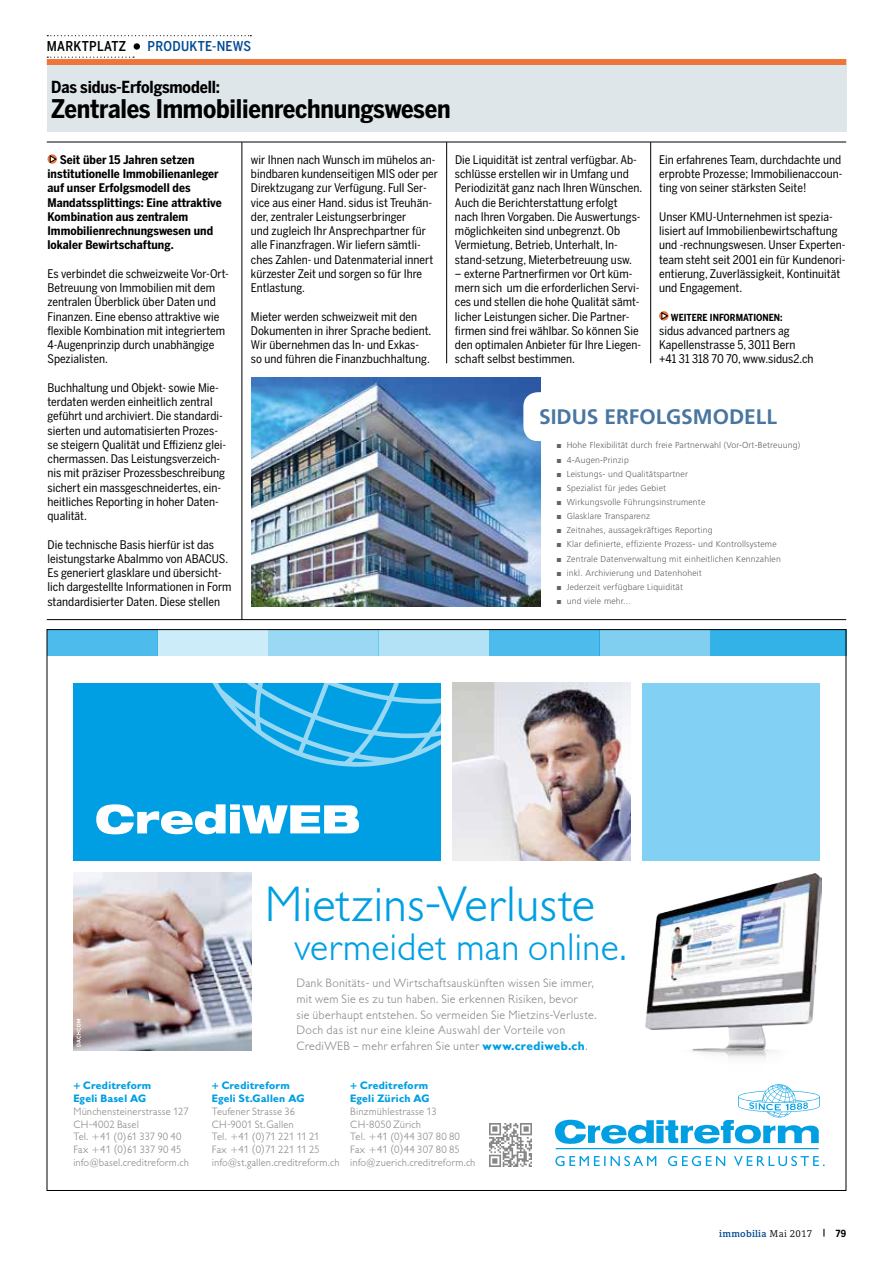
<style>
.page{position:relative;width:893px;height:1263px;background:#fff}
.page>*{position:absolute;margin:0;border:0;box-sizing:border-box;transform-origin:0 0}
.t1{font:300 49.2px "Gill Sans BQ";letter-spacing:-.01em;color:#009fe3}
.t2{font:300 38.1px "Gill Sans BQ";letter-spacing:-.005em;color:#009fe3}
.t3{font:700 25.5px "Benton Sans Cond";letter-spacing:-.01em;color:#000}
.t4{font:700 21px "Frutiger LT Std";color:#4976a0}
.t5{font:700 16.5px "Benton Sans Cond";letter-spacing:-.01em;color:#000}
.t6{font:500 13.5px "Benton Sans Cond";letter-spacing:.025em;color:#004a93}
.t7{font:500 13.5px "Benton Sans Cond";letter-spacing:.025em;color:#000}
.t8{font:300 12px/15.8px "Gill Sans BQ";letter-spacing:.015em;color:#878787}
.t9{font:11.85px/14.2px "Benton Sans Cond";letter-spacing:.005em;color:#000}
.t10{font:700 11.85px/14.2px "Benton Sans Cond";letter-spacing:.005em;color:#000}
.t11{font:300 10.5px/12.8px "Gill Sans BQ";letter-spacing:.01em;color:#878787}
.t12{font:700 10.5px/12.8px "Gill Sans BQ";letter-spacing:.01em;color:#009fe3}
.t13{font:700 9.75px "Benton Sans Cond";color:#000}
.t14{font:700 9.75px "Compatil Letter LT Pro";letter-spacing:.025em;color:#004a93}
.t15{font:300 8.7px "Frutiger LT Std";letter-spacing:.02em;color:#636362}
.s1{font-family:"Arial";font-weight:400}
.s2{font-weight:700;color:#009fe3}
.s3{font-weight:400;color:#000}
.s4{color:#000}
.s5{font-family:"Benton Sans Cond";color:#000}
</style>
<div class="page">
<svg style="left:47px;top:35px;width:204px;height:1px"></svg>
<div style="left:47px;top:59px;width:799px;height:6px;background:#ee763b"></div>
<svg style="left:47px;top:57px;width:87px;height:1px"></svg>
<div style="left:134px;top:43px;width:6px;height:7px;background:#000;border-radius:50%"></div>
<hr style="left:242px;top:142px;width:1px;height:478px;background:#000">
<hr style="left:446px;top:142px;width:1px;height:221px;background:#000">
<hr style="left:650px;top:142px;width:1px;height:221px;background:#000">
<svg style="left:48px;top:154px;width:9px;height:10px"></svg>
<svg style="left:50px;top:155px;width:6px;height:8px"></svg>
<hr style="left:47px;top:142px;width:799px;height:1px;background:#000">
<hr style="left:47px;top:619px;width:799px;height:1px;background:#000">
<div style="left:47px;top:65px;width:799px;height:67px;background:#dfe6e9"></div>
<svg style="left:659px;top:311px;width:9px;height:10px"></svg>
<svg style="left:661px;top:312px;width:7px;height:8px"></svg>
<img style="left:251px;top:378px;width:290px;height:228px">
<div style="left:523px;top:392px;width:64px;height:49px;background:#fff;border-radius:14px"></div>
<img style="left:489px;top:1123px;width:43px;height:43px">
<div style="left:642px;top:683px;width:177px;height:178px;background:#83d0f5"></div>
<div style="left:47px;top:629px;width:110px;height:27px;background:#4dbbeb"></div>
<div style="left:157px;top:629px;width:111px;height:27px;background:#cdecf9"></div>
<div style="left:268px;top:629px;width:110px;height:27px;background:#9ad8f3"></div>
<div style="left:378px;top:629px;width:111px;height:27px;background:#b3e2f6"></div>
<div style="left:489px;top:629px;width:110px;height:27px;background:#4dbbeb"></div>
<div style="left:599px;top:629px;width:111px;height:27px;background:#80cff1"></div>
<div style="left:710px;top:629px;width:136px;height:27px;background:#33b2e8"></div>
<img style="left:73px;top:872px;width:178px;height:178px">
<img style="left:646px;top:873px;width:175px;height:187px">
<img style="left:452px;top:683px;width:178px;height:178px">
<svg style="left:555px;top:1084px;width:270px;height:82px"></svg>
<div style="left:73px;top:683px;width:368px;height:178px;background:#009fe3"></div>
<svg style="left:96px;top:804px;width:263px;height:30px"></svg>
<svg style="left:212px;top:683px;width:229px;height:84px"></svg>
<svg style="left:77px;top:1019px;width:4px;height:27px"></svg>
<p class="t7" style="left:47px;top:38px;width:81px">MARKTPLATZ</p>
<p class="t6" style="left:147px;top:38px;width:105px">PRODUKTE-NEWS</p>
<h3 class="t5" style="left:51px;top:77px;width:170px">Das sidus-Erfolgsmodell:</h3>
<h3 class="t3" style="left:51px;top:94px;width:401px">Zentrales Immobilienrechnungswesen</h3>
<p class="t9" style="left:251px;top:153px;width:189px">wir Ihnen nach Wunsch im mühelos an&shy;bindbaren kundenseitigen MIS oder per Direktzugang zur Verfügung. Full Ser&shy;vice aus einer Hand. sidus ist Treuhän&shy;der, zentraler Leistungserbringer<br>und zugleich Ihr Ansprechpartner für alle Finanzfragen. Wir liefern sämtli&shy;ches Zahlen- und Datenmaterial innert kürzester Zeit und sorgen so für Ihre Entlastung.</p>
<p class="t9" style="left:251px;top:309px;width:182px">Mieter werden schweizweit mit den Dokumenten in ihrer Sprache bedient.<br>Wir übernehmen das In- und Exkas&shy;so und führen die Finanzbuchhaltung.</p>
<p class="t10" style="left:47px;top:153px;width:176px;text-indent:12px">Seit über 15 Jahren setzen institutionelle Immobilienanleger auf unser Erfolgsmodell des<br>Mandatssplittings: Eine attraktive<br>Kombination aus zentralem<br>Immobilienrechnungswesen und lokaler Bewirtschaftung.</p>
<p class="t9" style="left:48px;top:267px;width:183px">Es verbindet die schweizweite Vor-Ort-Betreuung von Immobilien mit dem zentralen Überblick über Daten und Finanzen. Eine ebenso attraktive wie flexible Kombination mit integriertem 4-Augenprinzip durch unabhängige Spezialisten.</p>
<p class="t9" style="left:48px;top:381px;width:180px">Buchhaltung und Objekt- sowie Mie&shy;terdaten werden einheitlich zentral geführt und archiviert. Die standardi&shy;sierten und automatisierten Prozes&shy;se steigern Qualität und Effizienz glei&shy;chermassen. Das Leistungsverzeich&shy;nis mit präziser Prozessbeschreibung sichert ein massgeschneidertes, ein&shy;heitliches Reporting in hoher Daten&shy;qualität.</p>
<p class="t9" style="left:48px;top:537px;width:186px">Die technische Basis hierfür ist das leistungstarke AbaImmo von ABACUS.<br>Es generiert glasklare und übersicht&shy;lich dargestellte Informationen in Form standardisierter Daten. Diese stellen</p>
<p class="t9" style="left:455px;top:153px;width:189px">Die Liquidität ist zentral verfügbar. Ab&shy;schlüsse erstellen wir in Umfang und Periodizität ganz nach Ihren Wünschen.<br>Auch die Berichterstattung erfolgt nach Ihren Vorgaben. Die Auswertungs&shy;möglichkeiten sind unbegrenzt. Ob Vermietung, Betrieb, Unterhalt, In&shy;stand-setzung, Mieterbetreuung usw.</p>
<p class="t9" style="left:455px;top:267px;width:188px">– externe Partnerfirmen vor Ort küm&shy;mern sich um die erforderlichen Servi&shy;ces und stellen die hohe Qualität sämt&shy;licher Leistungen sicher. Die Partner&shy;firmen sind frei wählbar. So können Sie den optimalen Anbieter für Ihre Liegen&shy;schaft selbst bestimmen.</p>
<p class="t9" style="left:659px;top:153px;width:185px;text-align:justify">Ein erfahrenes Team, durchdachte und erprobte Prozesse; Immobilienaccoun&shy;ting von seiner stärksten Seite!</p>
<p class="t9" style="left:659px;top:210px;width:188px">Unser KMU-Unternehmen ist spezia&shy;lisiert auf Immobilienbewirtschaftung und -rechnungswesen. Unser Experten&shy;team steht seit 2001 ein für Kundenori&shy;entierung, Zuverlässigkeit, Kontinuität und Engagement.</p>
<p class="t13" style="left:671px;top:311px;width:113px">WEITERE INFORMATIONEN:</p>
<p class="t9" style="left:659px;top:324px;width:156px">sidus advanced partners ag<br>Kapellenstrasse 5, 3011 Bern +41 31 318 70 70, www.sidus2.ch</p>
<h3 class="t4" style="left:539px;top:404px;width:239px">SIDUS ERFOLGSMODELL</h3>
<p class="t15" style="left:556px;top:440px;width:245px"><span class="s1">■</span> Hohe Flexibilität durch freie Partnerwahl (Vor-Ort-Betreuung)</p>
<p class="t15" style="left:556px;top:455px;width:74px"><span class="s1">■</span> 4-Augen-Prinzip</p>
<p class="t15" style="left:556px;top:469px;width:133px"><span class="s1">■</span> Leistungs- und Qualitätspartner</p>
<p class="t15" style="left:556px;top:483px;width:111px"><span class="s1">■</span> Spezialist für jedes Gebiet</p>
<p class="t15" style="left:556px;top:497px;width:150px"><span class="s1">■</span> Wirkungsvolle Führungsinstrumente</p>
<p class="t15" style="left:556px;top:511px;width:95px"><span class="s1">■</span> Glasklare Transparenz</p>
<p class="t15" style="left:556px;top:525px;width:158px"><span class="s1">■</span> Zeitnahes, aussagekräftiges Reporting</p>
<p class="t15" style="left:556px;top:539px;width:222px"><span class="s1">■</span> Klar definierte, effiziente Prozess- und Kontrollsysteme</p>
<p class="t15" style="left:556px;top:554px;width:226px"><span class="s1">■</span> Zentrale Datenverwaltung mit einheitlichen Kennzahlen</p>
<p class="t15" style="left:556px;top:568px;width:147px"><span class="s1">■</span> inkl. Archivierung und Datenhoheit</p>
<p class="t15" style="left:556px;top:582px;width:128px"><span class="s1">■</span> Jederzeit verfügbare Liquidität</p>
<p class="t15" style="left:556px;top:596px;width:76px"><span class="s1">■</span> und viele mehr...</p>
<h1 class="t1" style="left:265px;top:877px;width:332px">Mietzins-Verluste</h1>
<h2 class="t2" style="left:294px;top:926px;width:334px">vermeidet man online.</h2>
<p class="t12" style="left:73px;top:1079px;width:80px">+ Creditreform<br>Egeli Basel AG</p>
<p class="t11" style="left:73px;top:1105px;width:117px">Münchensteinerstrasse 127<br>CH-4002 Basel<br>Tel. +41 (0)61 337 90 40<br>Fax +41 (0)61 337 90 45 info@basel.creditreform.ch</p>
<p class="t8" style="left:296px;top:975px;width:302px">Dank Bonitäts- und Wirtschaftsauskünften wissen Sie immer, mit wem Sie es zu tun haben. Sie erkennen Risiken, bevor<br>sie überhaupt entstehen. So vermeiden Sie Mietzins-Verluste.<br>Doch das ist nur eine kleine Auswahl der Vorteile von CrediWEB – mehr erfahren Sie unter <span class="s2">www.crediweb.ch</span>.</p>
<p class="t12" style="left:212px;top:1079px;width:94px">+ Creditreform<br>Egeli St.Gallen AG</p>
<p class="t11" style="left:212px;top:1105px;width:129px">Teufener Strasse 36<br>CH-9001 St.Gallen<br>Tel. +41 (0)71 221 11 21<br>Fax +41 (0)71 221 11 25 info@st.gallen.creditreform.ch</p>
<p class="t12" style="left:350px;top:1079px;width:81px">+ Creditreform<br>Egeli Zürich AG</p>
<p class="t11" style="left:350px;top:1105px;width:127px">Binzmühlestrasse 13<br>CH-8050 Zürich<br>Tel. +41 (0)44 307 80 80<br>Fax +41 (0)44 307 80 85 info@zuerich.creditreform.ch</p>
<p class="t14" style="left:719px;top:1227px;width:128px">immobilia <span class="s3">Mai 2017</span> <span class="s4">|</span> <span class="s5">79</span></p>
</div>
